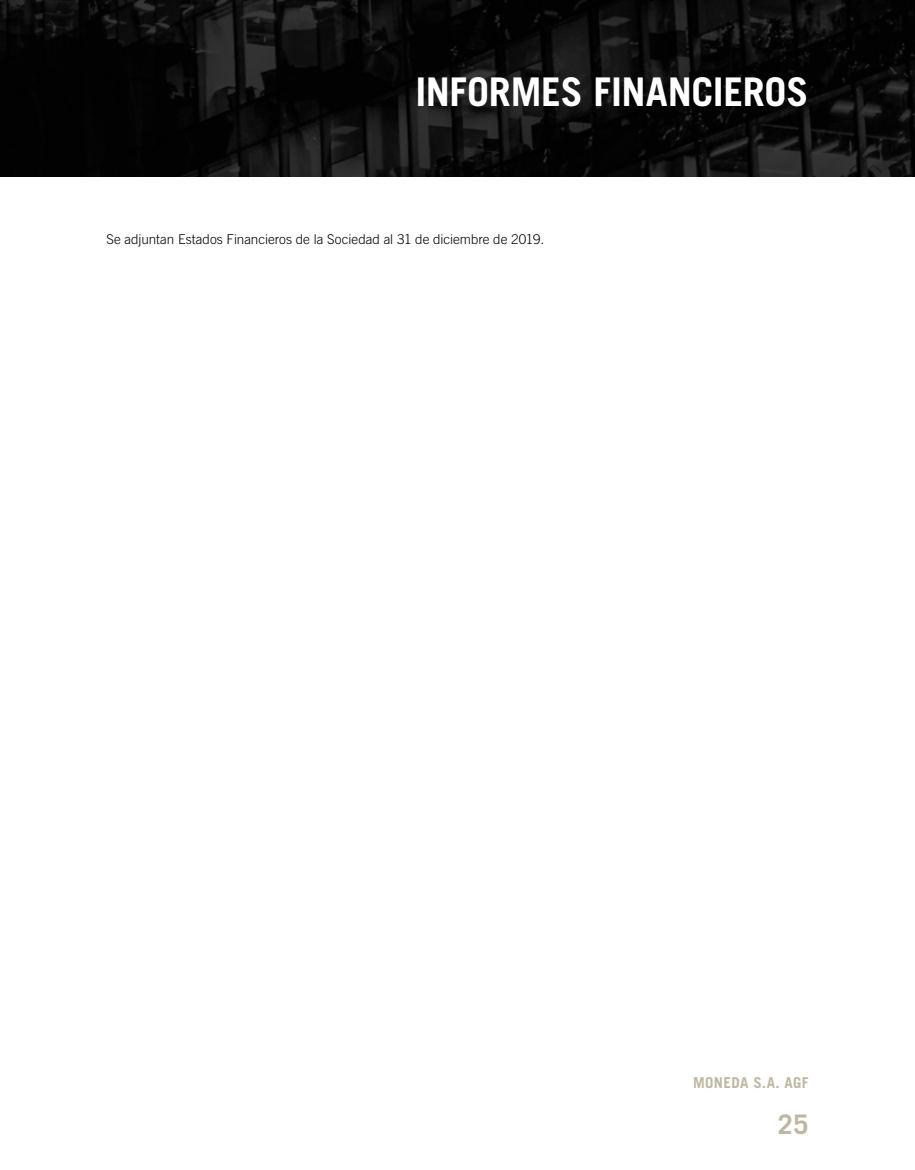
<style>
.page{position:relative;width:915px;height:1170px;background:#fff}
.page>*{position:absolute;margin:0;border:0;box-sizing:border-box;transform-origin:0 0}
.t1{font:700 39.45px "Trade Gothic LT Std";letter-spacing:-.005em;color:#fff}
.t2{font:700 27px "Trade Gothic LT Std";color:#beb8a3}
.t3{font:700 15px "Trade Gothic LT Std";letter-spacing:.025em;color:#beb8a3}
.t4{font:300 13.5px "Trade Gothic LT Std";letter-spacing:-.005em;color:#000}
</style>
<div class="page">
<img style="left:0;top:0;width:914px;height:176px">
<h1 class="t1" style="left:415px;top:68px;width:394px">INFORMES FINANCIEROS</h1>
<p class="t4" style="left:106px;top:231px;width:439px">Se adjuntan Estados Financieros de la Sociedad al 31 de diciembre de 2019.</p>
<p class="t3" style="left:693px;top:1073px;width:117px">MONEDA S.A. AGF</p>
<h2 class="t2" style="left:777px;top:1107px;width:32px">25</h2>
</div>
